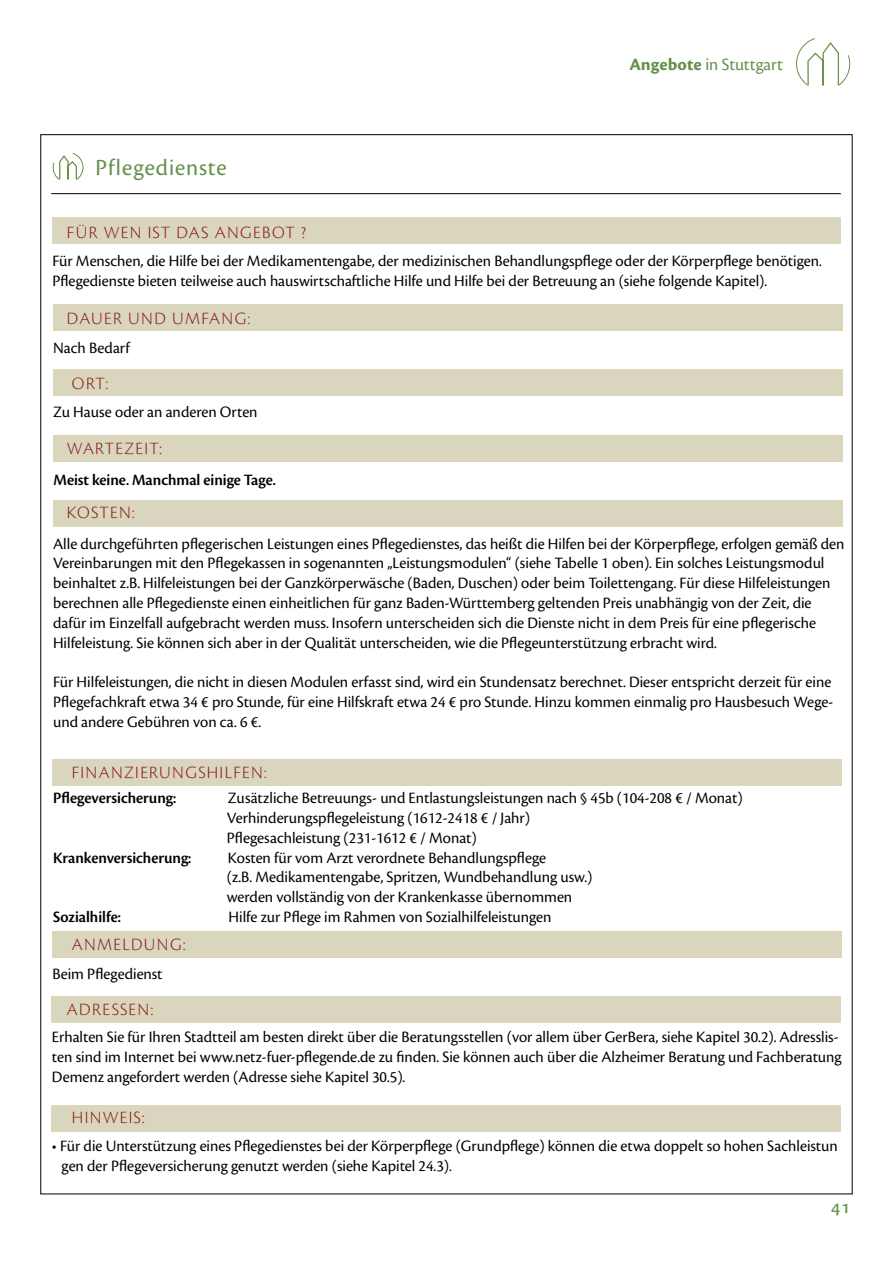
<style>
.page{position:relative;width:893px;height:1263px;background:#fff}
.page>*{position:absolute;margin:0;border:0;box-sizing:border-box;transform-origin:0 0}
.t1{font:24px "Cronos Pro Subh";letter-spacing:.04em;color:#66904a}
.t2{font:21px "Cronos Pro Capt";color:#66904a}
.t3{font:18px "Cronos Pro Lt Subh";letter-spacing:.075em;color:#891a1c}
.t4{font:18px "Cronos Pro Subh";color:#66904a}
.t5{font:16.5px/19.8px "Cronos Pro Subh";color:#000}
.t6{font:16.5px "Cronos Pro Semibold Disp";color:#000}
.s1{font-family:"Cronos Pro Bold Capt"}
</style>
<div class="page">
<svg style="left:796px;top:38px;width:54px;height:48px"></svg>
<div style="left:51px;top:1104px;width:790px;height:27px;background:#dad5bd"></div>
<div style="left:51px;top:996px;width:790px;height:26px;background:#dad5bd"></div>
<div style="left:52px;top:931px;width:790px;height:27px;background:#dad5bd"></div>
<div style="left:52px;top:759px;width:790px;height:27px;background:#dad5bd"></div>
<div style="left:53px;top:217px;width:788px;height:27px;background:#dad5bd"></div>
<div style="left:53px;top:304px;width:789px;height:27px;background:#dad5bd"></div>
<div style="left:53px;top:369px;width:790px;height:27px;background:#dad5bd"></div>
<div style="left:53px;top:435px;width:790px;height:27px;background:#dad5bd"></div>
<div style="left:53px;top:500px;width:790px;height:26px;background:#dad5bd"></div>
<svg style="left:53px;top:134px;width:169px;height:46px"></svg>
<hr style="left:51px;top:193px;width:790px;height:1px;background:#000">
<h1 class="t1" style="left:95px;top:154px;width:133px">Pflegedienste</h1>
<p class="t3" style="left:67px;top:222px;width:241px">FÜR WEN IST DAS ANGEBOT ?</p>
<p class="t4" style="left:629px;top:54px;width:155px"><span class="s1">Angebote</span> in Stuttgart</p>
<p class="t5" style="left:52px;top:251px;width:771px">Für Menschen, die Hilfe bei der Medikamentengabe, der medizinischen Behandlungspflege oder der Körperpflege benötigen.<br>Pflegedienste bieten teilweise auch hauswirtschaftliche Hilfe und Hilfe bei der Betreuung an (siehe folgende Kapitel).</p>
<p class="t3" style="left:67px;top:308px;width:185px">DAUER UND UMFANG:</p>
<p class="t5" style="left:53px;top:338px;width:78px">Nach Bedarf</p>
<p class="t3" style="left:72px;top:373px;width:38px">ORT:</p>
<p class="t5" style="left:53px;top:401px;width:206px">Zu Hause oder an anderen Orten</p>
<p class="t3" style="left:67px;top:438px;width:96px">WARTEZEIT:</p>
<p class="t6" style="left:53px;top:470px;width:224px">Meist keine. Manchmal einige Tage.</p>
<p class="t3" style="left:67px;top:502px;width:69px">KOSTEN:</p>
<p class="t5" style="left:53px;top:534px;width:793px">Alle durchgeführten pflegerischen Leistungen eines Pflegedienstes, das heißt die Hilfen bei der Körperpflege, erfolgen gemäß den Vereinbarungen mit den Pflegekassen in sogenannten „Leistungsmodulen“ (siehe Tabelle 1 oben). Ein solches Leistungsmodul beinhaltet z.B. Hilfeleistungen bei der Ganzkörperwäsche (Baden, Duschen) oder beim Toilettengang. Für diese Hilfeleistungen berechnen alle Pflegedienste einen einheitlichen für ganz Baden-Württemberg geltenden Preis unabhängig von der Zeit, die dafür im Einzelfall aufgebracht werden muss. Insofern unterscheiden sich die Dienste nicht in dem Preis für eine pflegerische Hilfeleistung. Sie können sich aber in der Qualität unterscheiden, wie die Pflegeunterstützung erbracht wird.</p>
<p class="t5" style="left:53px;top:672px;width:782px;text-align:justify">Für Hilfeleistungen, die nicht in diesen Modulen erfasst sind, wird ein Stundensatz berechnet. Dieser entspricht derzeit für eine Pflegefachkraft etwa 34 € pro Stunde, für eine Hilfskraft etwa 24 € pro Stunde. Hinzu kommen einmalig pro Hausbesuch Wege&shy;und andere Gebühren von ca. 6 €.</p>
<p class="t3" style="left:72px;top:762px;width:196px">FINANZIERUNGSHILFEN:</p>
<p class="t6" style="left:53px;top:788px;width:125px">Pflegeversicherung:</p>
<p class="t5" style="left:227px;top:788px;width:517px">Zusätzliche Betreuungs- und Entlastungsleistungen nach § 45b (104-208 € / Monat)<br>Verhinderungspflegeleistung (1612-2418 € / Jahr)<br>Pflegesachleistung (231-1612 € / Monat)</p>
<p class="t6" style="left:53px;top:848px;width:140px">Krankenversicherung:</p>
<p class="t5" style="left:227px;top:847px;width:367px">Kosten für vom Arzt verordnete Behandlungspflege<br>(z.B. Medikamentengabe, Spritzen, Wundbehandlung usw.) werden vollständig von der Krankenkasse übernommen</p>
<p class="t6" style="left:53px;top:907px;width:69px">Sozialhilfe:</p>
<p class="t5" style="left:229px;top:907px;width:324px">Hilfe zur Pflege im Rahmen von Sozialhilfeleistungen</p>
<p class="t3" style="left:72px;top:934px;width:115px">ANMELDUNG:</p>
<p class="t5" style="left:52px;top:964px;width:112px">Beim Pflegedienst</p>
<p class="t3" style="left:67px;top:999px;width:88px">ADRESSEN:</p>
<p class="t5" style="left:52px;top:1027px;width:791px">Erhalten Sie für Ihren Stadtteil am besten direkt über die Beratungsstellen (vor allem über GerBera, siehe Kapitel 30.2). Adresslis&shy;ten sind im Internet bei www.netz-fuer-pflegende.de zu finden. Sie können auch über die Alzheimer Beratung und Fachberatung<br>Demenz angefordert werden (Adresse siehe Kapitel 30.5).</p>
<p class="t3" style="left:72px;top:1107px;width:74px">HINWEIS:</p>
<p class="t5" style="left:62px;top:1136px;width:777px;text-indent:-10px">• Für die Unterstützung eines Pflegedienstes bei der Körperpflege (Grundpflege) können die etwa doppelt so hohen Sachleistun gen der Pflegeversicherung genutzt werden (siehe Kapitel 24.3).</p>
<p class="t2" style="left:831px;top:1194px;width:21px">41</p>
</div>
